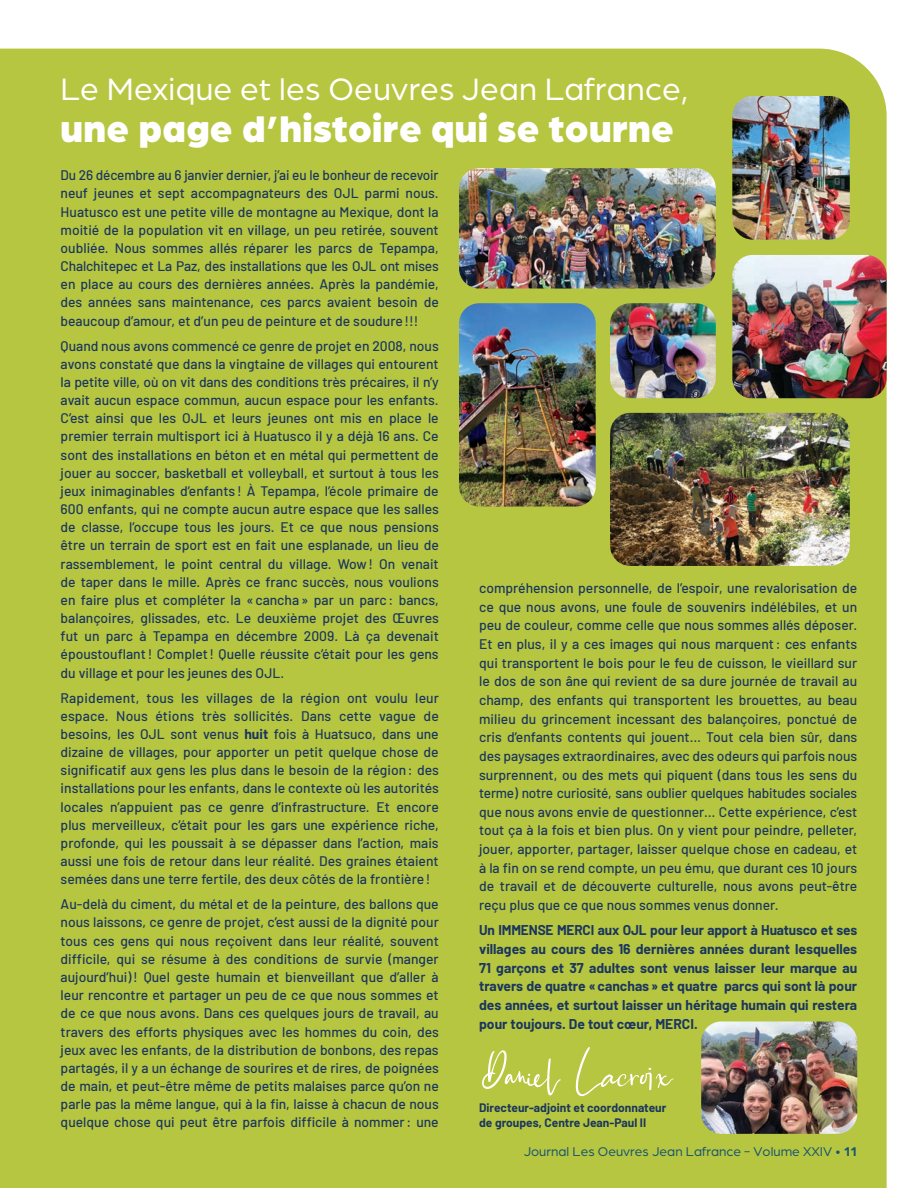
<style>
.page{position:relative;width:918px;height:1188px;background:#fff}
.page>*{position:absolute;margin:0;border:0;box-sizing:border-box;transform-origin:0 0}
.t1{font:81px "Amsterdam";color:#fff}
.t2{font:900 39px "Arboria";letter-spacing:.01em;color:#fff}
.t3{font:33px "Arboria";letter-spacing:.01em;color:#fff}
.t4{font:500 13.8px/18.1px "Barlow";color:#1b365f;text-align:justify}
.t5{font:700 13.8px/18.6px "Barlow";color:#1b365f;text-align:justify}
.t6{font:13.5px "Arboria";color:#175571}
.t7{font:700 12px/15.6px "Barlow";color:#1b365f}
.s1{font-weight:700}
</style>
<div class="page">
<div style="left:0;top:49px;width:887px;height:1139px;background:#b7c640"></div>
<img style="left:459px;top:168px;width:257px;height:121px">
<img style="left:732px;top:255px;width:155px;height:143px">
<img style="left:459px;top:303px;width:137px;height:204px">
<img style="left:610px;top:303px;width:106px;height:95px">
<img style="left:610px;top:413px;width:240px;height:153px">
<img style="left:732px;top:96px;width:118px;height:144px">
<img style="left:701px;top:1021px;width:156px;height:113px">
<h3 class="t3" style="left:61px;top:68px;width:629px">Le Mexique et les Oeuvres Jean Lafrance,</h3>
<h2 class="t2" style="left:61px;top:101px;width:615px">une page d’histoire qui se tourne</h2>
<p class="t4" style="left:61px;top:165px;width:380px">Du 26 décembre au 6 janvier dernier, j’ai eu le bonheur de recevoir neuf jeunes et sept accompagnateurs des OJL parmi nous.<br>Huatusco est une petite ville de montagne au Mexique, dont la moitié de la population vit en village, un peu retirée, souvent oubliée. Nous sommes allés réparer les parcs de Tepampa, Chalchitepec et La Paz, des installations que les OJL ont mises en place au cours des dernières années. Après la pandémie, des années sans maintenance, ces parcs avaient besoin de beaucoup d’amour, et d’un peu de peinture et de soudure!!!</p>
<p class="t4" style="left:61px;top:335px;width:380px">Quand nous avons commencé ce genre de projet en 2008, nous avons constaté que dans la vingtaine de villages qui entourent la petite ville, où on vit dans des conditions très précaires, il n’y avait aucun espace commun, aucun espace pour les enfants.<br>C’est ainsi que les OJL et leurs jeunes ont mis en place le premier terrain multisport ici à Huatusco il y a déjà 16 ans. Ce sont des installations en béton et en métal qui permettent de jouer au soccer, basketball et volleyball, et surtout à tous les jeux inimaginables d’enfants ! À Tepampa, l’école primaire de 600 enfants, qui ne compte aucun autre espace que les salles de classe, l’occupe tous les jours. Et ce que nous pensions être un terrain de sport est en fait une esplanade, un lieu de rassemblement, le point central du village. Wow! On venait de taper dans le mille. Après ce franc succès, nous voulions en faire plus et compléter la «cancha» par un parc: bancs, balançoires, glissades, etc. Le deuxième projet des Œuvres fut un parc à Tepampa en décembre 2009. Là ça devenait époustouflant! Complet! Quelle réussite c’était pour les gens du village et pour les jeunes des OJL.</p>
<p class="t4" style="left:61px;top:687px;width:380px">Rapidement, tous les villages de la région ont voulu leur espace. Nous étions très sollicités. Dans cette vague de besoins, les OJL sont venus <span class="s1">huit</span> fois à Huatsuco, dans une dizaine de villages, pour apporter un petit quelque chose de significatif aux gens les plus dans le besoin de la région: des installations pour les enfants, dans le contexte où les autorités locales n’appuient pas ce genre d’infrastructure. Et encore plus merveilleux, c’était pour les gars une expérience riche, profonde, qui les poussait à se dépasser dans l’action, mais aussi une fois de retour dans leur réalité. Des graines étaient semées dans une terre fertile, des deux côtés de la frontière!</p>
<p class="t4" style="left:61px;top:894px;width:380px">Au-delà du ciment, du métal et de la peinture, des ballons que nous laissons, ce genre de projet, c’est aussi de la dignité pour tous ces gens qui nous reçoivent dans leur réalité, souvent difficile, qui se résume à des conditions de survie (manger aujourd’hui)! Quel geste humain et bienveillant que d’aller à leur rencontre et partager un peu de ce que nous sommes et de ce que nous avons. Dans ces quelques jours de travail, au travers des efforts physiques avec les hommes du coin, des jeux avec les enfants, de la distribution de bonbons, des repas partagés, il y a un échange de sourires et de rires, de poignées de main, et peut-être même de petits malaises parce qu’on ne parle pas la même langue, qui à la fin, laisse à chacun de nous quelque chose qui peut être parfois difficile à nommer: une</p>
<p class="t4" style="left:479px;top:578px;width:380px;line-height:18.6px">compréhension personnelle, de l’espoir, une revalorisation de ce que nous avons, une foule de souvenirs indélébiles, et un peu de couleur, comme celle que nous sommes allés déposer.<br>Et en plus, il y a ces images qui nous marquent: ces enfants qui transportent le bois pour le feu de cuisson, le vieillard sur le dos de son âne qui revient de sa dure journée de travail au champ, des enfants qui transportent les brouettes, au beau milieu du grincement incessant des balançoires, ponctué de cris d’enfants contents qui jouent… Tout cela bien sûr, dans des paysages extraordinaires, avec des odeurs qui parfois nous surprennent, ou des mets qui piquent (dans tous les sens du terme) notre curiosité, sans oublier quelques habitudes sociales que nous avons envie de questionner… Cette expérience, c’est tout ça à la fois et bien plus. On y vient pour peindre, pelleter, jouer, apporter, partager, laisser quelque chose en cadeau, et à la fin on se rend compte, un peu ému, que durant ces 10 jours de travail et de découverte culturelle, nous avons peut-être reçu plus que ce que nous sommes venus donner.</p>
<p class="t5" style="left:479px;top:920px;width:380px">Un IMMENSE MERCI aux OJL pour leur apport à Huatusco et ses villages au cours des 16 dernières années durant lesquelles 71 garçons et 37 adultes sont venus laisser leur marque au travers de quatre «canchas» et quatre parcs qui sont là pour des années, et surtout laisser un héritage humain qui restera pour toujours. De tout cœur, MERCI.</p>
<h1 class="t1" style="left:479px;top:1039px;width:193px">Daniel Lacroix</h1>
<p class="t7" style="left:479px;top:1099px;width:189px">Directeur-adjoint et coordonnateur de groupes, Centre Jean-Paul II</p>
<p class="t6" style="left:524px;top:1142px;width:335px">Journal Les Oeuvres Jean Lafrance - Volume XXIV • <span class="s1">11</span></p>
</div>
